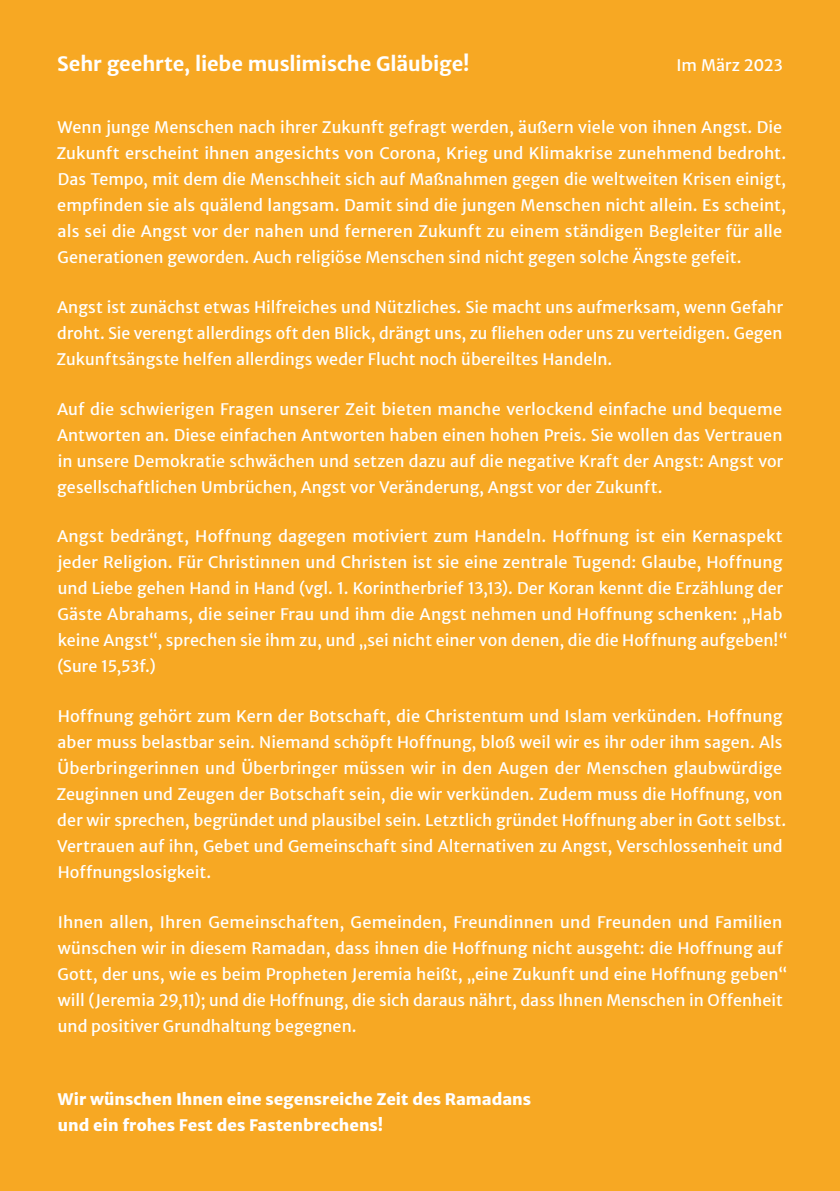
<style>
.page{position:relative;width:840px;height:1191px;background:#fff}
.page>*{position:absolute;margin:0;border:0;box-sizing:border-box;transform-origin:0 0}
.t1{font:700 20px "Merriweather Sans E Kv W";letter-spacing:-.005em;color:#fff}
.t2{font:16px/26px "Merriweather Sans E Kv W";letter-spacing:.005em;color:#fff}
.t3{font:900 16px/26px "Merriweather Sans E Kv W";color:#fff}
</style>
<div class="page">
<div style="left:0;top:0;width:839px;height:1191px;background:#f7a823"></div>
<p class="t1" style="left:57px;top:46px;width:413px">Sehr geehrte, liebe muslimische Gläubige!</p>
<p class="t2" style="left:676px;top:51px;width:108px">Im März 2023</p>
<p class="t2" style="left:56px;top:113px;width:731px">Wenn junge Menschen nach ihrer Zukunft gefragt werden, äußern viele von ihnen Angst. Die Zukunft erscheint ihnen angesichts von Corona, Krieg und Klimakrise zunehmend bedroht.<br>Das Tempo, mit dem die Menschheit sich auf Maßnahmen gegen die weltweiten Krisen einigt, empfinden sie als quälend langsam. Damit sind die jungen Menschen nicht allein. Es scheint, als sei die Angst vor der nahen und ferneren Zukunft zu einem ständigen Begleiter für alle Generationen geworden. Auch religiöse Menschen sind nicht gegen solche Ängste gefeit.</p>
<p class="t2" style="left:56px;top:292px;width:728px;text-align:justify">Angst ist zunächst etwas Hilfreiches und Nützliches. Sie macht uns aufmerksam, wenn Gefahr droht. Sie verengt allerdings oft den Blick, drängt uns, zu fliehen oder uns zu verteidigen. Gegen Zukunftsängste helfen allerdings weder Flucht noch übereiltes Handeln.</p>
<p class="t2" style="left:57px;top:394px;width:727px;text-align:justify">Auf die schwierigen Fragen unserer Zeit bieten manche verlockend einfache und bequeme Antworten an. Diese einfachen Antworten haben einen hohen Preis. Sie wollen das Vertrauen in unsere Demokratie schwächen und setzen dazu auf die negative Kraft der Angst: Angst vor gesellschaftlichen Umbrüchen, Angst vor Veränderung, Angst vor der Zukunft.</p>
<p class="t2" style="left:57px;top:522px;width:731px">Angst bedrängt, Hoffnung dagegen motiviert zum Handeln. Hoffnung ist ein Kernaspekt jeder Religion. Für Christinnen und Christen ist sie eine zentrale Tugend: Glaube, Hoffnung und Liebe gehen Hand in Hand (vgl. 1. Korintherbrief 13,13). Der Koran kennt die Erzählung der Gäste Abrahams, die seiner Frau und ihm die Angst nehmen und Hoffnung schenken: „Hab keine Angst“, sprechen sie ihm zu, und „sei nicht einer von denen, die die Hoffnung aufgeben!“ (Sure 15,53f.)</p>
<p class="t2" style="left:56px;top:701px;width:730px">Hoffnung gehört zum Kern der Botschaft, die Christentum und Islam verkünden. Hoffnung aber muss belastbar sein. Niemand schöpft Hoffnung, bloß weil wir es ihr oder ihm sagen. Als Überbringerinnen und Überbringer müssen wir in den Augen der Menschen glaubwürdige Zeuginnen und Zeugen der Botschaft sein, die wir verkünden. Zudem muss die Hoffnung, von der wir sprechen, begründet und plausibel sein. Letztlich gründet Hoffnung aber in Gott selbst.<br>Vertrauen auf ihn, Gebet und Gemeinschaft sind Alternativen zu Angst, Verschlossenheit und Hoffnungslosigkeit.</p>
<p class="t2" style="left:58px;top:907px;width:730px">Ihnen allen, Ihren Gemeinschaften, Gemeinden, Freundinnen und Freunden und Familien wünschen wir in diesem Ramadan, dass ihnen die Hoffnung nicht ausgeht: die Hoffnung auf Gott, der uns, wie es beim Propheten Jeremia heißt, „eine Zukunft und eine Hoffnung geben“ will (Jeremia 29,11); und die Hoffnung, die sich daraus nährt, dass Ihnen Menschen in Offenheit und positiver Grundhaltung begegnen.</p>
<p class="t3" style="left:58px;top:1085px;width:474px">Wir wünschen Ihnen eine segensreiche Zeit des Ramadans und ein frohes Fest des Fastenbrechens!</p>
</div>
